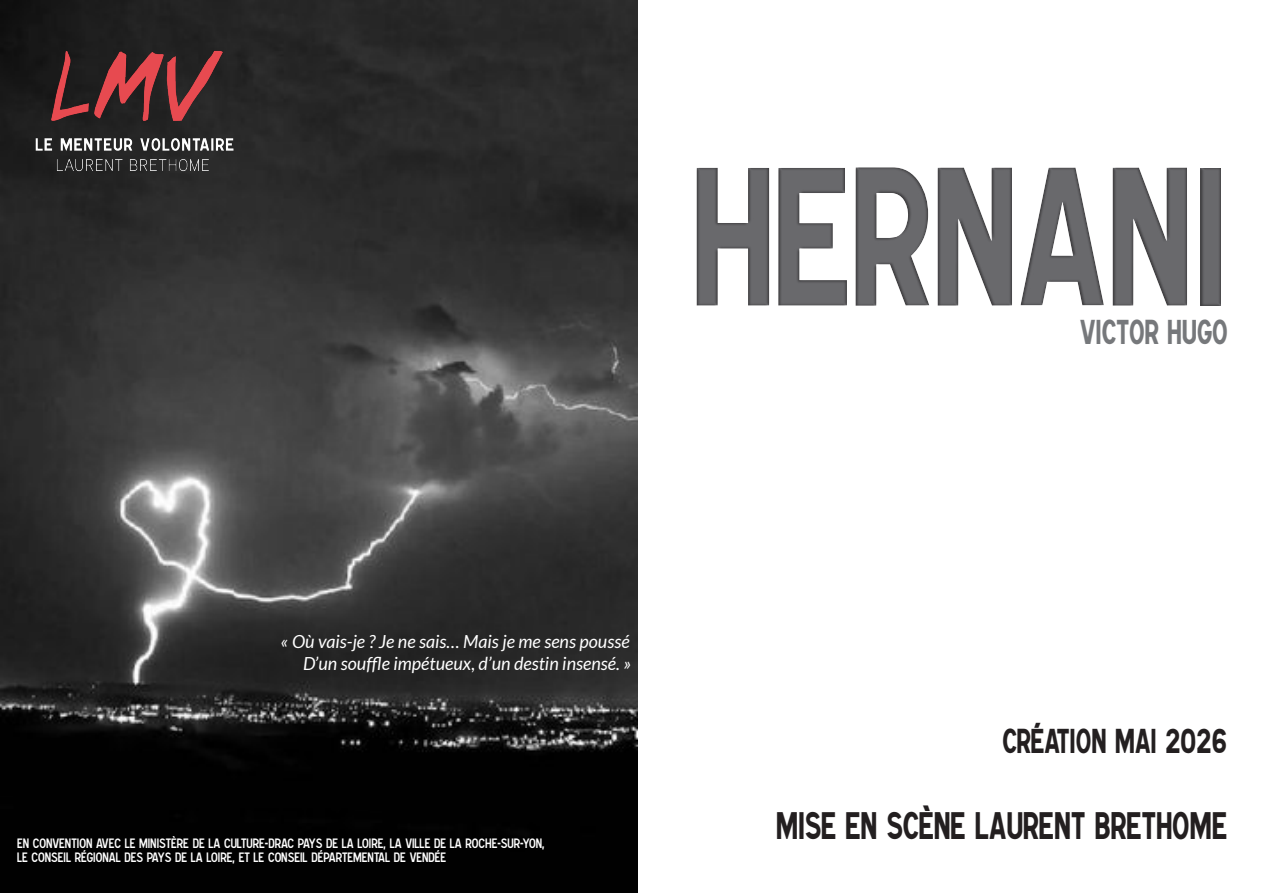
<style>
.page{position:relative;width:1263px;height:893px;background:#fff}
.page>*{position:absolute;margin:0;border:0;box-sizing:border-box;transform-origin:0 0}
.t1{font:192.45px "Caracteres L1";color:#69696c;scale:.8 1}
.t2{font:37.5px "Caracteres L1";color:#231f20;scale:.8 1}
.t3{font:33.75px "Caracteres L1";color:#231f20;scale:.8 1}
.t4{font:33.75px "Caracteres L1";color:#76787b;scale:.8 1}
.t5{font:italic 18px "Lato";color:#fff}
.t6{font:12px "Caracteres L2";color:#fff}
</style>
<div class="page">
<img style="left:0;top:0;width:638px;height:893px">
<img style="left:17px;top:26px;width:234px;height:146px">
<div style="left:693px;top:164px;width:532px;height:145px;background:#231f20;opacity:.5"></div>
<h1 class="t1" style="left:691px;top:133px;width:673px">HERNANI</h1>
<p class="t4" style="left:1080px;top:313px;width:187px">VICTOR HUGO</p>
<p class="t5" style="left:281px;top:631px;width:351px">« Où vais-je ? Je ne sais… Mais je me sens poussé</p>
<p class="t5" style="left:303px;top:653px;width:330px">D’un souffle impétueux, d’un destin insensé. »</p>
<p class="t6" style="left:17px;top:836px;width:529px">EN CONVENTION AVEC LE MINISTÈRE DE LA CULTURE-DRAC PAYS DE LA LOIRE, LA VILLE DE LA ROCHE-SUR-YON,</p>
<p class="t6" style="left:17px;top:850px;width:431px">LE CONSEIL RÉGIONAL DES PAYS DE LA LOIRE, ET LE CONSEIL DÉPARTEMENTAL DE VENDÉE</p>
<p class="t3" style="left:1002px;top:723px;width:282px">CRÉATION MAI 2026</p>
<p class="t2" style="left:776px;top:805px;width:565px">MISE EN SCÈNE LAURENT BRETHOME</p>
</div>
